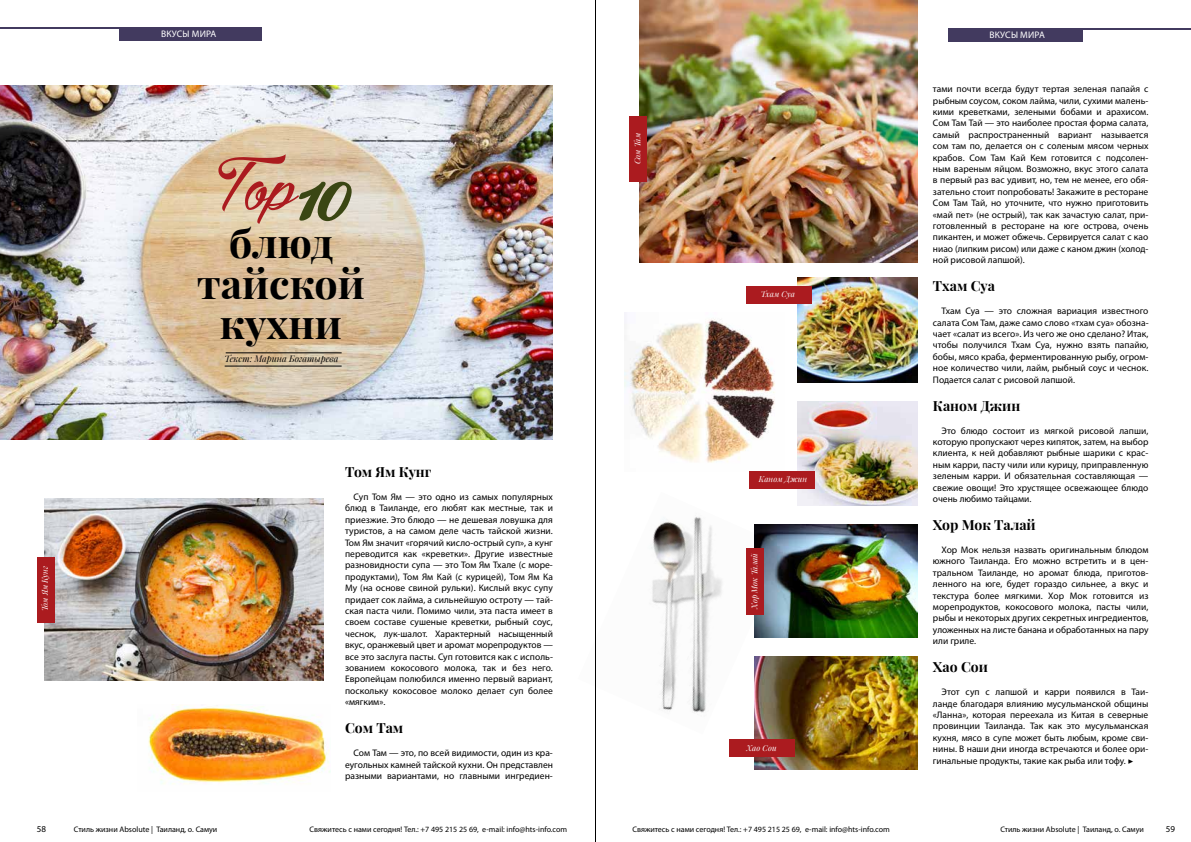
<style>
.page{position:relative;width:1191px;height:842px;background:#fff}
.page>*{position:absolute;margin:0;border:0;box-sizing:border-box;transform-origin:0 0}
.t1{font:700 40.4px/40px "Playfair Display";color:#000;text-align:center}
.t2{font:700 14px "Playfair Display";color:#000}
.t3{font:9.5px/11.4px "Myriad Pro";letter-spacing:.005em;color:#000;text-align:justify}
.t4{font:9.5px "Myriad Pro";letter-spacing:.02em;color:#fff}
.t5{font:italic 9px "Playfair Display";color:#000}
.t6{font:9px "Myriad Pro";color:#000}
.t7{font:8px "Myriad Pro";color:#000}
.t8{font:italic 8px "Playfair Display";letter-spacing:.01em;color:#fff}
.s1{font-family:"Minion Pro";font-style:italic}
</style>
<div class="page">
<div style="left:120px;top:27px;width:142px;height:14px;background:#423a5f"></div>
<hr style="left:0;top:27px;width:147px;height:2px;background:#423a5f">
<div style="left:948px;top:28px;width:135px;height:14px;background:#423a5f"></div>
<hr style="left:1042px;top:28px;width:149px;height:2px;background:#423a5f">
<img style="left:651px;top:517px;width:103px;height:196px">
<img style="left:625px;top:312px;width:150px;height:151px">
<img style="left:0;top:85px;width:553px;height:354px">
<img style="left:44px;top:499px;width:279px;height:181px">
<img style="left:639px;top:0;width:278px;height:262px">
<img style="left:797px;top:278px;width:120px;height:105px">
<img style="left:797px;top:401px;width:120px;height:105px">
<img style="left:754px;top:524px;width:163px;height:114px">
<img style="left:754px;top:656px;width:163px;height:114px">
<img style="left:148px;top:705px;width:182px;height:79px">
<div style="left:37px;top:557px;width:17px;height:65px;background:#ab1b1f"></div>
<div style="left:629px;top:117px;width:17px;height:65px;background:#ab1b1f"></div>
<div style="left:746px;top:286px;width:65px;height:17px;background:#ab1b1f"></div>
<div style="left:750px;top:471px;width:65px;height:17px;background:#ab1b1f"></div>
<div style="left:730px;top:740px;width:65px;height:17px;background:#ab1b1f"></div>
<div style="left:746px;top:548px;width:17px;height:66px;background:#ab1b1f"></div>
<hr style="left:226px;top:353px;width:116px;height:1px;background:#000">
<hr style="left:225px;top:366px;width:117px;height:1px;background:#000">
<hr style="left:595px;top:0;width:1px;height:842px;background:#000">
<svg style="left:218px;top:154px;width:134px;height:70px;background:#c5a287"></svg>
<p class="t8" style="left:40px;top:611px;width:47px;rotate:-90deg">Том Ям Кунг</p>
<p class="t4" style="left:161px;top:28px;width:57px">Вкусы мира</p>
<p class="t4" style="left:989px;top:29px;width:57px">Вкусы мира</p>
<h1 class="t1" style="left:197px;top:223px;width:170px">блюд тайской кухни</h1>
<p class="t5" style="left:225px;top:353px;width:115px">Текст: Марина Богатырева</p>
<h2 class="t2" style="left:345px;top:463px;width:88px">Том Ям Кунг</h2>
<p class="t3" style="left:345px;top:491px;width:209px;text-indent:9px">Суп Том Ям — это одно из самых популярных блюд в Таиланде, его любят как местные, так и приезжие. Это блюдо — не дешевая ловушка для туристов, а на самом деле часть тайской жизни.<br>Том Ям значит «горячий кисло-острый суп», а кунг переводится как «креветки». Другие известные разновидности супа — это Том Ям Тхале (с море&shy;продуктами), Том Ям Кай (с курицей), Том Ям Ка Му (на основе свиной рульки). Кислый вкус супу придает сок лайма, а сильнейшую остроту — тай&shy;ская паста чили. Помимо чили, эта паста имеет в своем составе сушеные креветки, рыбный соус, чеснок, лук-шалот. Характерный насыщенный вкус, оранжевый цвет и аромат морепродуктов — все это заслуга пасты. Суп готовится как с исполь&shy;зованием кокосового молока, так и без него.<br>Европейцам полюбился именно первый вариант, поскольку кокосовое молоко делает суп более «мягким».</p>
<h2 class="t2" style="left:345px;top:719px;width:60px">Сом Там</h2>
<p class="t3" style="left:345px;top:747px;width:209px;text-indent:9px">Сом Там — это, по всей видимости, один из кра&shy;еугольных камней тайской кухни. Он представлен разными вариантами, но главными ингредиен-</p>
<p class="t8" style="left:632px;top:164px;width:33px;rotate:-90deg">Сом Там</p>
<p class="t8" style="left:761px;top:289px;width:36px">Тхам Суа</p>
<p class="t8" style="left:759px;top:474px;width:50px">Каном Джин</p>
<p class="t8" style="left:749px;top:609px;width:57px;rotate:-90deg">Хор Мок Талай</p>
<p class="t8" style="left:746px;top:742px;width:31px">Хао Сои</p>
<p class="t3" style="left:933px;top:83px;width:217px">тами почти всегда будут тертая зеленая папайя с рыбным соусом, соком лайма, чили, сухими малень&shy;кими креветками, зелеными бобами и арахисом.<br>Сом Там Тай — это наиболее простая форма салата, самый распространенный вариант называется сом там по, делается он с соленым мясом черных крабов. Сом Там Кай Кем готовится с подсолен&shy;ным вареным яйцом. Возможно, вкус этого салата в первый раз вас удивит, но, тем не менее, его обя&shy;зательно стоит попробовать! Закажите в ресторане Сом Там Тай, но уточните, что нужно приготовить «май пет» (не острый), так как зачастую салат, при&shy;готовленный в ресторане на юге острова, очень пикантен, и может обжечь. Сервируется салат с као ниао (липким рисом) или даже с каном джин (холод&shy;ной рисовой лапшой).</p>
<h2 class="t2" style="left:933px;top:277px;width:63px">Тхам Суа</h2>
<p class="t3" style="left:933px;top:305px;width:217px;text-indent:9px">Тхам Суа — это сложная вариация известного салата Сом Там, даже само слово «тхам суа» обозна&shy;чает «салат из всего». Из чего же оно сделано? Итак, чтобы получился Тхам Суа, нужно взять папайю, бобы, мясо краба, ферментированную рыбу, огром&shy;ное количество чили, лайм, рыбный соус и чеснок.<br>Подается салат с рисовой лапшой.</p>
<h2 class="t2" style="left:933px;top:397px;width:89px">Каном Джин</h2>
<p class="t3" style="left:933px;top:425px;width:217px;text-indent:9px">Это блюдо состоит из мягкой рисовой лапши, которую пропускают через кипяток, затем, на выбор клиента, к ней добавляют рыбные шарики с крас&shy;ным карри, пасту чили или курицу, приправленную зеленым карри. И обязательная составляющая — свежие овощи! Это хрустящее освежающее блюдо очень любимо тайцами.</p>
<h2 class="t2" style="left:933px;top:516px;width:104px">Хор Мок Талай</h2>
<p class="t3" style="left:933px;top:544px;width:217px;text-indent:9px">Хор Мок нельзя назвать оригинальным блюдом южного Таиланда. Его можно встретить и в цен&shy;тральном Таиланде, но аромат блюда, приготов&shy;ленного на юге, будет гораздо сильнее, а вкус и текстура более мягкими. Хор Мок готовится из морепродуктов, кокосового молока, пасты чили, рыбы и некоторых других секретных ингредиентов, уложенных на листе банана и обработанных на пару или гриле.</p>
<h2 class="t2" style="left:933px;top:658px;width:57px">Хао Сои</h2>
<p class="t3" style="left:933px;top:686px;width:217px;text-indent:9px">Этот суп с лапшой и карри появился в Таи&shy;ланде благодаря влиянию мусульманской общины «Ланна», которая переехала из Китая в северные провинции Таиланда. Так как это мусульманская кухня, мясо в супе может быть любым, кроме сви&shy;нины. В наши дни иногда встречаются и более ори&shy;гинальные продукты, такие как рыба или тофу. <span class="s1">▶</span></p>
<p class="t6" style="left:37px;top:824px;width:11px">58</p>
<p class="t7" style="left:74px;top:824px;width:145px">Стиль жизни Absolute | Таиланд, о. Самуи</p>
<p class="t7" style="left:310px;top:825px;width:259px">Свяжитесь с нами сегодня! Тел.: +7 495 215 25 69, e-mail: info@hts-info.com</p>
<p class="t7" style="left:632px;top:824px;width:259px">Свяжитесь с нами сегодня! Тел.: +7 495 215 25 69, e-mail: info@hts-info.com</p>
<p class="t7" style="left:1000px;top:824px;width:145px">Стиль жизни Absolute | Таиланд, о. Самуи</p>
<p class="t6" style="left:1165px;top:824px;width:11px">59</p>
</div>
